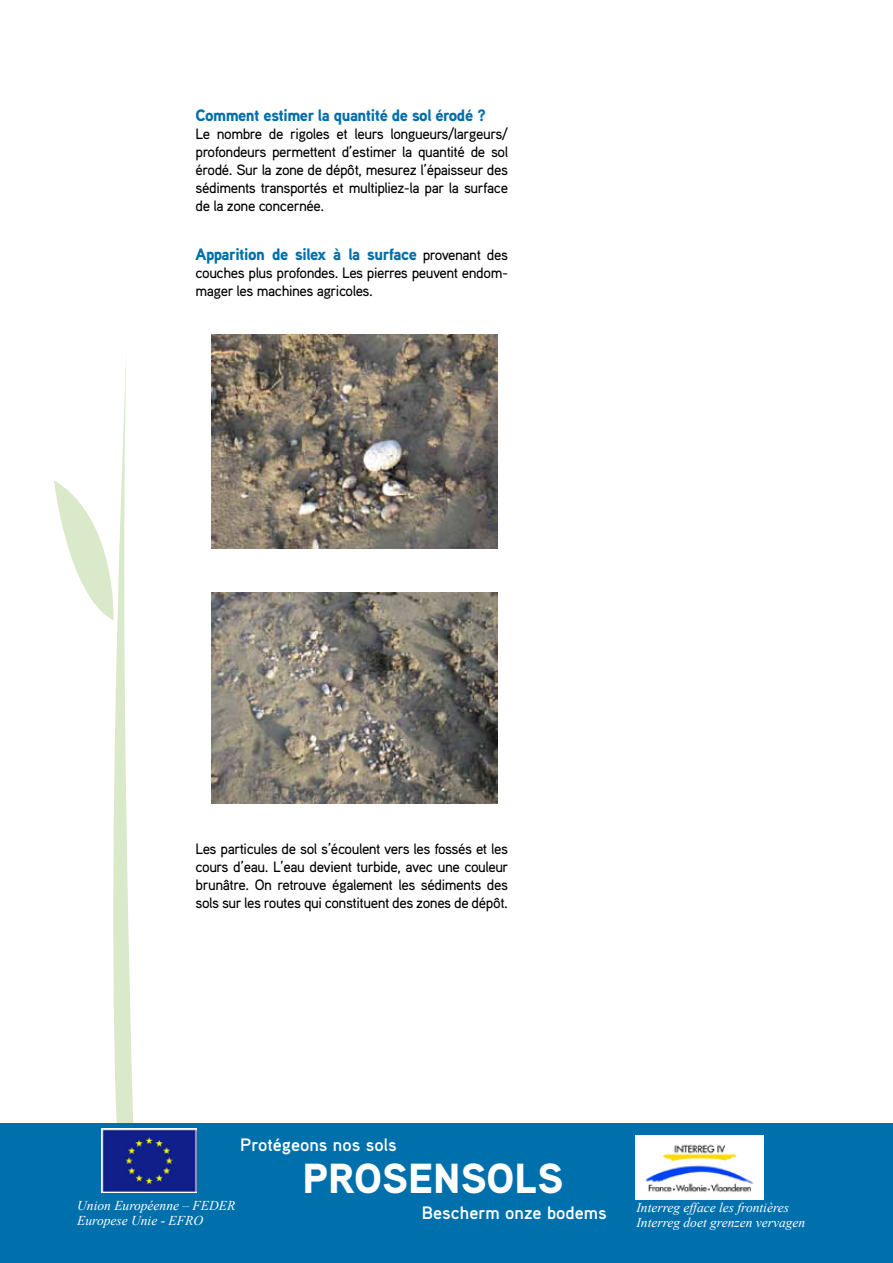
<style>
.page{position:relative;width:893px;height:1263px;background:#fff}
.page>*{position:absolute;margin:0;border:0;box-sizing:border-box;transform-origin:0 0}
.t1{font:900 42px "Aaux Pro";color:#fff}
.t2{font:700 18px "Aaux Pro";color:#fff}
.t3{font:900 16.5px "Aaux Pro";letter-spacing:-.03em;color:#006fac}
.t4{font:500 15px/18px "Aaux Pro";letter-spacing:-.03em;color:#000;text-align:justify}
.t5{font:italic 13.5px/15px "Times New Roman";color:#fff}
.s1{font-weight:500;font-size:15px;color:#000}
</style>
<div class="page">
<svg style="left:89px;top:357px;width:51px;height:767px"></svg>
<svg style="left:54px;top:480px;width:64px;height:141px"></svg>
<img style="left:212px;top:592px;width:286px;height:212px">
<img style="left:212px;top:334px;width:285px;height:214px">
<div style="left:0;top:1124px;width:893px;height:139px;background:#0070ac"></div>
<img style="left:102px;top:1128px;width:94px;height:64px">
<img style="left:636px;top:1135px;width:127px;height:64px">
<p class="t3" style="left:196px;top:105px;width:292px">Comment estimer la quantité de sol érodé ?</p>
<p class="t4" style="left:196px;top:125px;width:314px">Le nombre de rigoles et leurs longueurs/largeurs/ profondeurs permettent d’estimer la quantité de sol érodé. Sur la zone de dépôt, mesurez l’épaisseur des sédiments transportés et multipliez-la par la surface de la zone concernée.</p>
<p class="t3" style="left:196px;top:244px;width:314px">Apparition de silex à la surface <span class="s1">provenant des</span></p>
<p class="t4" style="left:196px;top:263px;width:314px">couches plus profondes. Les pierres peuvent endom&shy;mager les machines agricoles.</p>
<p class="t4" style="left:196px;top:839px;width:314px">Les particules de sol s’écoulent vers les fossés et les cours d’eau. L’eau devient turbide, avec une couleur brunâtre. On retrouve également les sédiments des sols sur les routes qui constituent des zones de dépôt.</p>
<p class="t2" style="left:240px;top:1134px;width:158px">Protégeons nos sols</p>
<h1 class="t1" style="left:303px;top:1151px;width:262px">PROSENSOLS</h1>
<p class="t5" style="left:77px;top:1197px;width:160px">Union Européenne – FEDER<br>Europese Unie - EFRO</p>
<p class="t5" style="left:636px;top:1199px;width:170px">Interreg efface les frontières<br>Interreg doet grenzen vervagen</p>
<p class="t2" style="left:422px;top:1202px;width:187px">Bescherm onze bodems</p>
</div>
